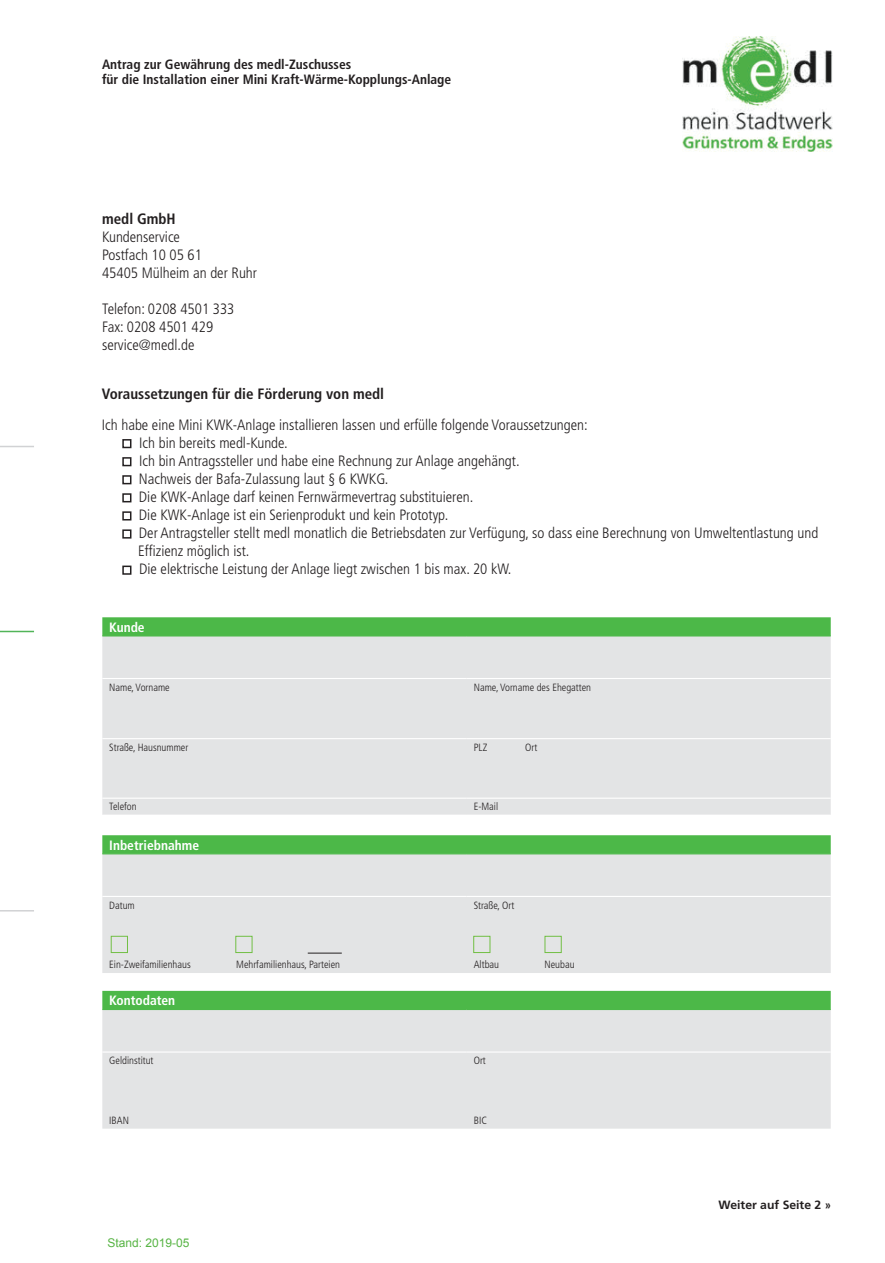
<style>
.page{position:relative;width:885px;height:1263px;background:#fff}
.page>*{position:absolute;margin:0;border:0;box-sizing:border-box;transform-origin:0 0}
.t1{font:300 condensed 15px/18px "Frutiger LT";color:#231f20}
.t2{font:700 condensed 15px "Frutiger LT";color:#231f20}
.t3{font:700 condensed 13.5px/15px "Frutiger LT";color:#231f20}
.t4{font:700 condensed 13.5px "Frutiger LT";color:#fff}
.t5{font:700 12px "Frutiger LT";color:#231f20}
.t6{font:12px "Arial";color:#57b444}
.t7{font:300 condensed 10.5px "Frutiger LT";color:#231f20}
.s1{font-stretch:condensed}
</style>
<div class="page">
<div style="left:102px;top:636px;width:728px;height:179px;background:#e3e4e5"></div>
<div style="left:102px;top:617px;width:728px;height:19px;background:#4cb848"></div>
<hr style="left:467px;top:635px;width:363px;height:1px;background:#4cb848">
<hr style="left:102px;top:678px;width:349px;height:1px;background:#fff">
<svg style="left:451px;top:678px;width:16px;height:1px"></svg>
<hr style="left:467px;top:678px;width:363px;height:1px;background:#fff">
<hr style="left:102px;top:798px;width:349px;height:1px;background:#fff">
<svg style="left:451px;top:798px;width:16px;height:1px"></svg>
<hr style="left:467px;top:798px;width:363px;height:1px;background:#fff">
<hr style="left:102px;top:738px;width:349px;height:1px;background:#fff">
<svg style="left:451px;top:738px;width:16px;height:1px"></svg>
<hr style="left:467px;top:738px;width:363px;height:1px;background:#fff">
<hr style="left:0;top:631px;width:34px;height:1px;background:#51b458">
<hr style="left:0;top:446px;width:34px;height:1px;background:#d1d2d4">
<hr style="left:0;top:910px;width:34px;height:1px;background:#d1d2d4">
<div style="left:102px;top:854px;width:728px;height:119px;background:#e3e4e5"></div>
<svg style="left:102px;top:835px;width:728px;height:19px;background:#4eb94a"></svg>
<hr style="left:467px;top:853px;width:363px;height:1px;background:#4cb848">
<hr style="left:102px;top:896px;width:349px;height:1px;background:#fff">
<svg style="left:451px;top:896px;width:16px;height:1px"></svg>
<hr style="left:467px;top:896px;width:363px;height:1px;background:#fff">
<div style="left:102px;top:1010px;width:728px;height:119px;background:#e3e4e5"></div>
<div style="left:102px;top:991px;width:728px;height:19px;background:#4cb848"></div>
<hr style="left:467px;top:1009px;width:363px;height:1px;background:#4cb848">
<hr style="left:102px;top:1051px;width:349px;height:1px;background:#fff">
<svg style="left:451px;top:1051px;width:16px;height:1px"></svg>
<hr style="left:467px;top:1051px;width:363px;height:1px;background:#fff">
<div style="left:473px;top:936px;width:17px;height:17px;border:1px solid #71bf44"></div>
<div style="left:111px;top:936px;width:17px;height:17px;border:1px solid #71bf44"></div>
<div style="left:544px;top:936px;width:17px;height:17px;border:1px solid #71bf44"></div>
<div style="left:235px;top:936px;width:17px;height:17px;border:1px solid #71bf44"></div>
<hr style="left:308px;top:953px;width:34px;height:1px;background:#231f20">
<div style="left:122px;top:439px;width:9px;height:9px;border:2px solid #231f20"></div>
<div style="left:122px;top:457px;width:9px;height:9px;border:2px solid #231f20"></div>
<div style="left:122px;top:475px;width:9px;height:9px;border:2px solid #231f20"></div>
<div style="left:122px;top:493px;width:9px;height:9px;border:2px solid #231f20"></div>
<div style="left:122px;top:511px;width:9px;height:9px;border:2px solid #231f20"></div>
<div style="left:122px;top:529px;width:9px;height:10px;border:2px solid #231f20"></div>
<div style="left:122px;top:566px;width:9px;height:9px;border:2px solid #231f20"></div>
<img style="left:682px;top:37px;width:150px;height:114px">
<p class="t3" style="left:102px;top:57px;width:351px">Antrag zur Gewährung des medl-Zuschusses<br>für die Installation einer Mini Kraft-Wärme-Kopplungs-Anlage</p>
<p class="t2" style="left:102px;top:210px;width:75px">medl GmbH</p>
<p class="t1" style="left:102px;top:228px;width:156px">Kundenservice<br>Postfach 10 05 61<br>45405 Mülheim an der Ruhr</p>
<p class="t1" style="left:102px;top:300px;width:134px">Telefon: 0208 4501 333<br>Fax: 0208 4501 429 service@medl.de</p>
<p class="t2" style="left:102px;top:385px;width:284px">Voraussetzungen für die Förderung von medl</p>
<p class="t1" style="left:138px;top:416px;width:681px;text-indent:-36px">Ich habe eine Mini KWK-Anlage installieren lassen und erfülle folgende Voraussetzungen:<br>Ich bin bereits medl-Kunde.<br>Ich bin Antragssteller und habe eine Rechnung zur Anlage angehängt.<br>Nachweis der Bafa-Zulassung laut § 6 KWKG.<br>Die KWK-Anlage darf keinen Fernwärmevertrag substituieren.<br>Die KWK-Anlage ist ein Serienprodukt und kein Prototyp.<br>Der Antragsteller stellt medl monatlich die Betriebsdaten zur Verfügung, so dass eine Berechnung von Umweltentlastung und Effizienz möglich ist.<br>Die elektrische Leistung der Anlage liegt zwischen 1 bis max. 20 kW.</p>
<p class="t4" style="left:109px;top:619px;width:37px">Kunde</p>
<p class="t7" style="left:109px;top:681px;width:62px">Name, Vorname</p>
<p class="t7" style="left:473px;top:681px;width:119px">Name, Vorname des Ehegatten</p>
<p class="t7" style="left:109px;top:741px;width:80px">Straße, Hausnummer</p>
<p class="t7" style="left:473px;top:741px;width:15px">PLZ</p>
<p class="t7" style="left:525px;top:741px;width:14px">Ort</p>
<p class="t7" style="left:109px;top:801px;width:29px">Telefon</p>
<p class="t7" style="left:473px;top:801px;width:26px">E-Mail</p>
<p class="t4" style="left:109px;top:837px;width:91px">Inbetriebnahme</p>
<p class="t7" style="left:109px;top:899px;width:27px">Datum</p>
<p class="t7" style="left:473px;top:899px;width:42px">Straße, Ort</p>
<p class="t7" style="left:109px;top:958px;width:83px">Ein-Zweifamilienhaus</p>
<p class="t7" style="left:236px;top:958px;width:105px">Mehrfamilienhaus, Parteien</p>
<p class="t7" style="left:473px;top:958px;width:27px">Altbau</p>
<p class="t7" style="left:544px;top:958px;width:31px">Neubau</p>
<p class="t4" style="left:109px;top:992px;width:68px">Kontodaten</p>
<p class="t7" style="left:109px;top:1054px;width:46px">Geldinstitut</p>
<p class="t7" style="left:473px;top:1054px;width:14px">Ort</p>
<p class="t7" style="left:109px;top:1114px;width:21px">IBAN</p>
<p class="t7" style="left:473px;top:1114px;width:15px">BIC</p>
<p class="t6" style="left:107px;top:1236px;width:84px">Stand: 2019-05</p>
<p class="t5" style="left:718px;top:1198px;width:114px">Weiter auf Seite 2 <span class="s1">»</span></p>
</div>
